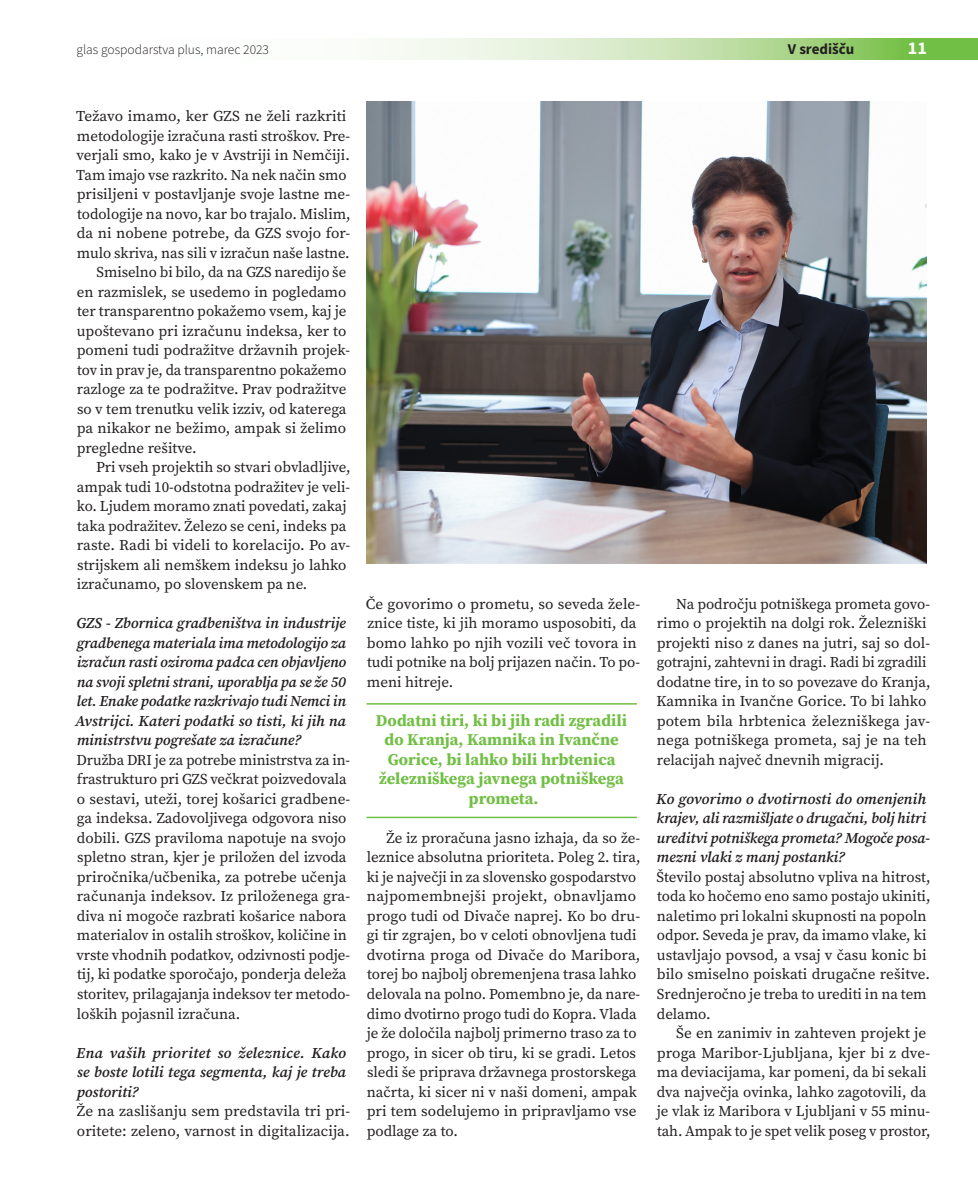
<style>
.page{position:relative;width:978px;height:1191px;background:#fff}
.page>*{position:absolute;margin:0;border:0;box-sizing:border-box;transform-origin:0 0}
.t1{font:700 18px "Source Sans Pro";color:#fff}
.poudarek{font:700 16.5px/19.5px "Source Serif Pro";color:#71bf44;text-align:center}
.besedilo{font:15px/19.5px "Source Serif Pro";color:#231f20}
.besedilo_prvi{font:15px/19.5px "Source Serif Pro";color:#231f20}
.vprasanje{font:italic 600 15px/19.5px "Source Serif Pro";color:#231f20;text-align:justify}
.t2{font:700 15px "Source Sans Pro";color:#231f20}
.t3{font:300 13.5px "Source Sans Pro";color:#231f20}
</style>
<div class="page">
<svg style="left:381px;top:38px;width:597px;height:22px;background:#bfdfa8"></svg>
<hr style="left:366px;top:703px;width:271px;height:1px;background:#71bf44">
<hr style="left:366px;top:816px;width:271px;height:2px;background:#71bf44">
<img style="left:366px;top:102px;width:561px;height:461px">
<p class="t3" style="left:77px;top:42px;width:194px">glas gospodarstva plus, marec 2023</p>
<p class="t2" style="left:788px;top:39px;width:68px">V središču</p>
<p class="t1" style="left:908px;top:36px;width:21px">11</p>
<p class="besedilo_prvi" style="left:76px;top:106px;width:276px">Težavo imamo, ker GZS ne želi razkriti metodologije izračuna rasti stroškov. Pre&shy;verjali smo, kako je v Avstriji in Nemčiji.<br>Tam imajo vse razkrito. Na nek način smo prisiljeni v postavljanje svoje lastne me&shy;todologije na novo, kar bo trajalo. Mislim, da ni nobene potrebe, da GZS svojo for&shy;mulo skriva, nas sili v izračun naše lastne.</p>
<p class="besedilo" style="left:77px;top:262px;width:275px;text-indent:20px">Smiselno bi bilo, da na GZS naredijo še en razmislek, se usedemo in pogledamo ter transparentno pokažemo vsem, kaj je upoštevano pri izračunu indeksa, ker to pomeni tudi podražitve državnih projek&shy;tov in prav je, da transparentno pokažemo razloge za te podražitve. Prav podražitve so v tem trenutku velik izziv, od katerega pa nikakor ne bežimo, ampak si želimo pregledne rešitve.</p>
<p class="besedilo" style="left:77px;top:457px;width:275px;text-indent:19px">Pri vseh projektih so stvari obvladljive, ampak tudi 10-odstotna podražitev je veli&shy;ko. Ljudem moramo znati povedati, zakaj taka podražitev. Železo se ceni, indeks pa raste. Radi bi videli to korelacijo. Po av&shy;strijskem ali nemškem indeksu jo lahko izračunamo, po slovenskem pa ne.</p>
<p class="vprasanje" style="left:75px;top:614px;width:273px">GZS - Zbornica gradbeništva in industrije gradbenega materiala ima metodologijo za izračun rasti oziroma padca cen objavljeno na svoji spletni strani, uporablja pa se že 50 let. Enake podatke razkrivajo tudi Nemci in Avstrijci. Kateri podatki so tisti, ki jih na ministrstvu pogrešate za izračune?</p>
<p class="besedilo_prvi" style="left:76px;top:750px;width:275px">Družba DRI je za potrebe ministrstva za in&shy;frastrukturo pri GZS večkrat poizvedovala o sestavi, uteži, torej košarici gradbene&shy;ga indeksa. Zadovoljivega odgovora niso dobili. GZS praviloma napotuje na svojo spletno stran, kjer je priložen del izvoda priročnika/učbenika, za potrebe učenja računanja indeksov. Iz priloženega gra&shy;diva ni mogoče razbrati košarice nabora materialov in ostalih stroškov, količine in vrste vhodnih podatkov, odzivnosti podje&shy;tij, ki podatke sporočajo, ponderja deleža storitev, prilagajanja indeksov ter metodo&shy;loških pojasnil izračuna.</p>
<p class="vprasanje" style="left:76px;top:1043px;width:271px">Ena vaših prioritet so železnice. Kako se boste lotili tega segmenta, kaj je treba postoriti?</p>
<p class="besedilo_prvi" style="left:77px;top:1101px;width:275px">Že na zaslišanju sem predstavila tri pri&shy;oritete: zeleno, varnost in digitalizacija.</p>
<p class="besedilo_prvi" style="left:366px;top:594px;width:276px">Če govorimo o prometu, so seveda žele&shy;znice tiste, ki jih moramo usposobiti, da bomo lahko po njih vozili več tovora in tudi potnike na bolj prijazen način. To po&shy;meni hitreje.</p>
<p class="poudarek" style="left:376px;top:710px;width:252px">Dodatni tiri, ki bi jih radi zgradili do Kranja, Kamnika in Ivančne<br>Gorice, bi lahko bili hrbtenica železniškega javnega potniškega prometa.</p>
<p class="besedilo" style="left:367px;top:828px;width:275px;text-indent:20px">Že iz proračuna jasno izhaja, da so že&shy;leznice absolutna prioriteta. Poleg 2. tira, ki je največji in za slovensko gospodarstvo najpomembnejši projekt, obnavljamo progo tudi od Divače naprej. Ko bo dru&shy;gi tir zgrajen, bo v celoti obnovljena tudi dvotirna proga od Divače do Maribora, torej bo najbolj obremenjena trasa lahko delovala na polno. Pomembno je, da nare&shy;dimo dvotirno progo tudi do Kopra. Vlada je že določila najbolj primerno traso za to progo, in sicer ob tiru, ki se gradi. Letos sledi še priprava državnega prostorskega načrta, ki sicer ni v naši domeni, ampak pri tem sodelujemo in pripravljamo vse podlage za to.</p>
<p class="besedilo" style="left:657px;top:594px;width:276px;text-indent:20px">Na področju potniškega prometa govo&shy;rimo o projektih na dolgi rok. Železniški projekti niso z danes na jutri, saj so dol&shy;gotrajni, zahtevni in dragi. Radi bi zgradili dodatne tire, in to so povezave do Kranja, Kamnika in Ivančne Gorice. To bi lahko potem bila hrbtenica železniškega jav&shy;nega potniškega prometa, saj je na teh relacijah največ dnevnih migracij.</p>
<p class="vprasanje" style="left:656px;top:789px;width:275px;text-align:left">Ko govorimo o dvotirnosti do omenjenih krajev, ali razmišljate o drugačni, bolj hitri ureditvi potniškega prometa? Mogoče posa&shy;mezni vlaki z manj postanki?</p>
<p class="besedilo_prvi" style="left:657px;top:867px;width:275px">Število postaj absolutno vpliva na hitrost, toda ko hočemo eno samo postajo ukiniti, naletimo pri lokalni skupnosti na popoln odpor. Seveda je prav, da imamo vlake, ki ustavljajo povsod, a vsaj v času konic bi bilo smiselno poiskati drugačne rešitve.<br>Srednjeročno je treba to urediti in na tem delamo.</p>
<p class="besedilo" style="left:657px;top:1023px;width:275px;text-indent:19px">Še en zanimiv in zahteven projekt je proga Maribor-Ljubljana, kjer bi z dve&shy;ma deviacijama, kar pomeni, da bi sekali dva največja ovinka, lahko zagotovili, da je vlak iz Maribora v Ljubljani v 55 minu&shy;tah. Ampak to je spet velik poseg v prostor,</p>
</div>
